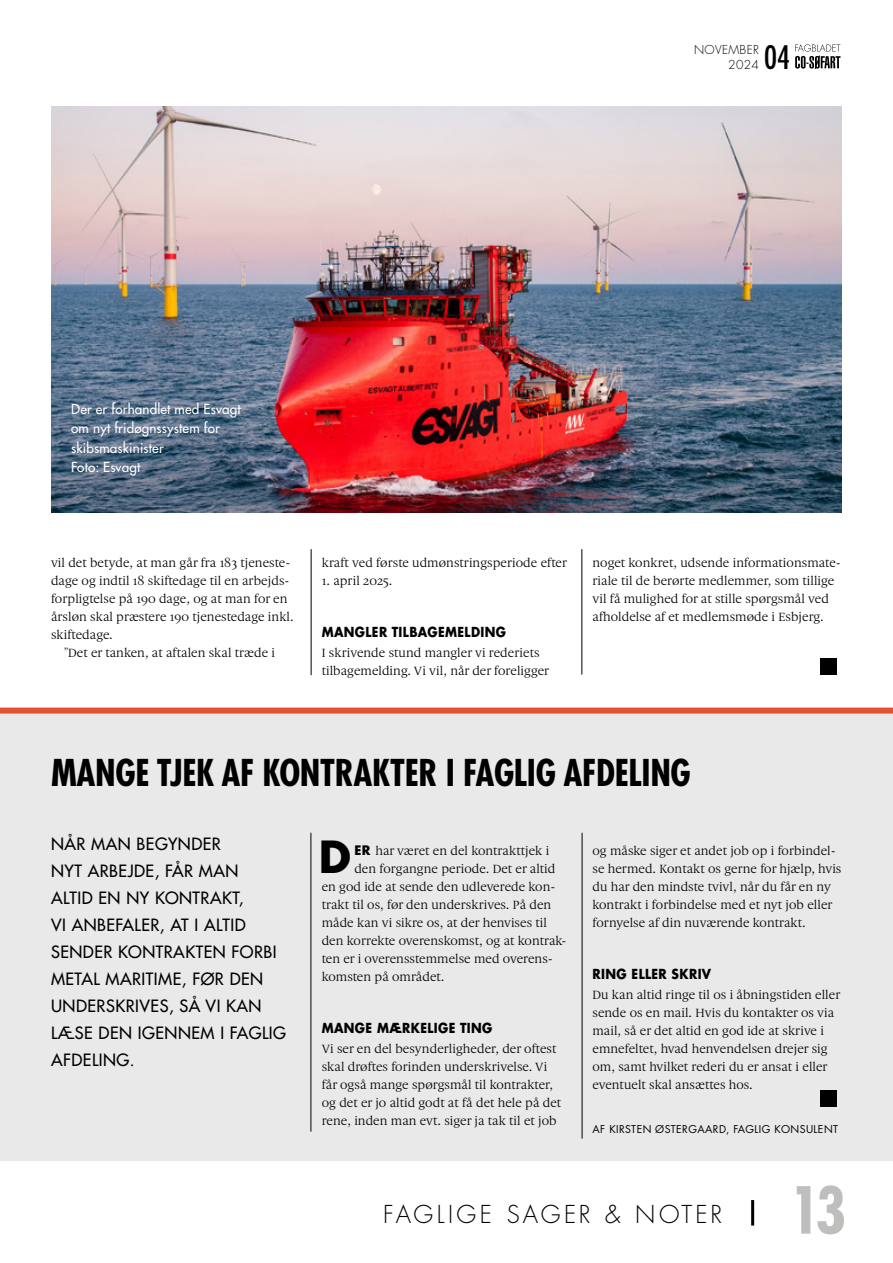
<style>
.page{position:relative;width:893px;height:1263px;background:#fff}
.page>*{position:absolute;margin:0;border:0;box-sizing:border-box;transform-origin:0 0}
.slut-firkant__punktum{font:900 79.5px "Helvetica LT Std";color:#000}
.t1{font:700 condensed 63px "Futura LT Pro";color:#bebebd}
.brod_uncial_1_ord-fremhævet{font:700 43.05px "Futura LT Pro";color:#000}
.overskrift_3{font:700 condensed 36px "Futura LT Pro";letter-spacing:-.01em;color:#000}
.t2{font:500 condensed 31.5px "Futura LT Pro";color:#000}
.t3{font:300 24px "Futura LT Pro";letter-spacing:.135em;color:#000}
.Underrubrik{font:500 16.5px/27px "Futura LT Pro";letter-spacing:.03em;color:#000}
.billedtekst_hvid{font:500 13.5px/19.5px "Futura LT Pro";letter-spacing:.01em;color:#fff}
.mellemrubrik{font:700 13.5px "Futura LT Pro";letter-spacing:.03em;color:#000;scale:.9 1}
.brod_uden-indryk{font:12.75px/18px "Gauthier FY";letter-spacing:.005em;color:#000}
.brod_uncial_1_ord-fremhævet-2{font:12.75px "Gauthier FY";letter-spacing:.005em;color:#000}
.brod_m-indryk{font:12.75px/18px "Gauthier FY";letter-spacing:.005em;color:#000}
.t4{font:300 12px/14.5px "Futura LT Pro";letter-spacing:.03em;color:#000;text-align:right}
.fotograf-forfatter{font:10.5px "Futura LT Pro";letter-spacing:.04em;color:#000}
.s1{font-family:"Futura LT Pro";font-weight:700}
</style>
<div class="page">
<img style="left:51px;top:106px;width:791px;height:407px">
<div style="left:0;top:714px;width:893px;height:447px;background:#e9e9e9"></div>
<div style="left:0;top:708px;width:893px;height:6px;background:#e45131"></div>
<svg style="left:795px;top:44px;width:45px;height:25px"></svg>
<hr style="left:751px;top:1200px;width:3px;height:25px;background:#000">
<hr style="left:311px;top:549px;width:1px;height:126px;background:#000">
<hr style="left:582px;top:549px;width:1px;height:126px;background:#000">
<hr style="left:311px;top:833px;width:1px;height:298px;background:#000">
<hr style="left:582px;top:833px;width:1px;height:305px;background:#000">
<p class="t4" style="left:694px;top:43px;width:66px">NOVEMBER<br>2024</p>
<h3 class="t2" style="left:764px;top:35px;width:28px">04</h3>
<p class="billedtekst_hvid" style="left:71px;top:398px;width:171px">Der er forhandlet med Esvagt om nyt fridøgnssystem for skibsmaskinister</p>
<p class="billedtekst_hvid" style="left:71px;top:457px;width:71px">Foto: Esvagt</p>
<p class="brod_m-indryk" style="left:51px;top:553px;width:244px">vil det betyde, at man går fra 183 tjeneste&shy;dage og indtil 18 skiftedage til en arbejds&shy;forpligtelse på 190 dage, og at man for en årsløn skal præstere 190 tjenestedage inkl. skiftedage.</p>
<p class="brod_m-indryk" style="left:64px;top:643px;width:213px">”Det er tanken, at aftalen skal træde i</p>
<p class="brod_m-indryk" style="left:322px;top:553px;width:247px">kraft ved første udmønstringsperiode efter</p>
<p class="brod_m-indryk" style="left:322px;top:571px;width:72px">1. april 2025.</p>
<p class="mellemrubrik" style="left:322px;top:622px;width:206px">MANGLER TILBAGEMELDING</p>
<p class="brod_uden-indryk" style="left:322px;top:643px;width:229px">I skrivende stund mangler vi rederiets tilbagemelding. Vi vil, når der foreligger</p>
<p class="brod_uden-indryk" style="left:592px;top:553px;width:250px">noget konkret, udsende informationsmate&shy;riale til de berørte medlemmer, som tillige vil få mulighed for at stille spørgsmål ved afholdelse af et medlemsmøde i Esbjerg.</p>
<p class="slut-firkant__punktum" style="left:815px;top:594px;width:28px">.</p>
<p class="overskrift_3" style="left:51px;top:748px;width:641px">MANGE TJEK AF KONTRAKTER I FAGLIG AFDELING</p>
<p class="Underrubrik" style="left:51px;top:829px;width:237px">NÅR MAN BEGYNDER<br>NYT ARBEJDE, FÅR MAN<br>ALTID EN NY KONTRAKT,<br>VI ANBEFALER, AT I ALTID<br>SENDER KONTRAKTEN FORBI<br>METAL MARITIME, FØR DEN<br>UNDERSKRIVES, SÅ VI KAN<br>LÆSE DEN IGENNEM I FAGLIG<br>AFDELING.</p>
<p class="brod_uncial_1_ord-fremhævet" style="left:319px;top:823px;width:34px">D</p>
<p class="brod_uncial_1_ord-fremhævet-2" style="left:354px;top:843px;width:196px"><span class="s1">ER</span> har været en del kontrakttjek i</p>
<p class="brod_uncial_1_ord-fremhævet-2" style="left:354px;top:861px;width:203px">den forgangne periode. Det er altid</p>
<p class="brod_uncial_1_ord-fremhævet-2" style="left:322px;top:879px;width:235px">en god ide at sende den udleverede kon-</p>
<p class="brod_uncial_1_ord-fremhævet-2" style="left:322px;top:897px;width:231px">trakt til os, før den underskrives. På den</p>
<p class="brod_uncial_1_ord-fremhævet-2" style="left:322px;top:915px;width:227px">måde kan vi sikre os, at der henvises til</p>
<p class="brod_uncial_1_ord-fremhævet-2" style="left:322px;top:933px;width:246px">den korrekte overenskomst, og at kontrak-</p>
<p class="brod_uncial_1_ord-fremhævet-2" style="left:322px;top:951px;width:233px">ten er i overensstemmelse med overens-</p>
<p class="brod_uncial_1_ord-fremhævet-2" style="left:322px;top:969px;width:124px">komsten på området.</p>
<p class="mellemrubrik" style="left:322px;top:1018px;width:191px">MANGE MÆRKELIGE TING</p>
<p class="brod_uden-indryk" style="left:322px;top:1039px;width:241px">Vi ser en del besynderligheder, der oftest skal drøftes forinden underskrivelse. Vi får også mange spørgsmål til kontrakter, og det er jo altid godt at få det hele på det rene, inden man evt. siger ja tak til et job</p>
<p class="brod_uden-indryk" style="left:592px;top:841px;width:250px">og måske siger et andet job op i forbindel&shy;se hermed. Kontakt os gerne for hjælp, hvis du har den mindste tvivl, når du får en ny kontrakt i forbindelse med et nyt job eller fornyelse af din nuværende kontrakt.</p>
<p class="mellemrubrik" style="left:592px;top:964px;width:133px">RING ELLER SKRIV</p>
<p class="brod_uden-indryk" style="left:592px;top:985px;width:249px">Du kan altid ringe til os i åbningstiden eller sende os en mail. Hvis du kontakter os via mail, så er det altid en god ide at skrive i emnefeltet, hvad henvendelsen drejer sig om, samt hvilket rederi du er ansat i eller eventuelt skal ansættes hos.</p>
<p class="slut-firkant__punktum" style="left:815px;top:1026px;width:28px">.</p>
<p class="fotograf-forfatter" style="left:592px;top:1122px;width:247px">AF KIRSTEN ØSTERGAARD, FAGLIG KONSULENT</p>
<p class="t3" style="left:383px;top:1199px;width:340px">FAGLIGE SAGER &amp; NOTER</p>
<h2 class="t1" style="left:790px;top:1168px;width:58px">13</h2>
</div>
